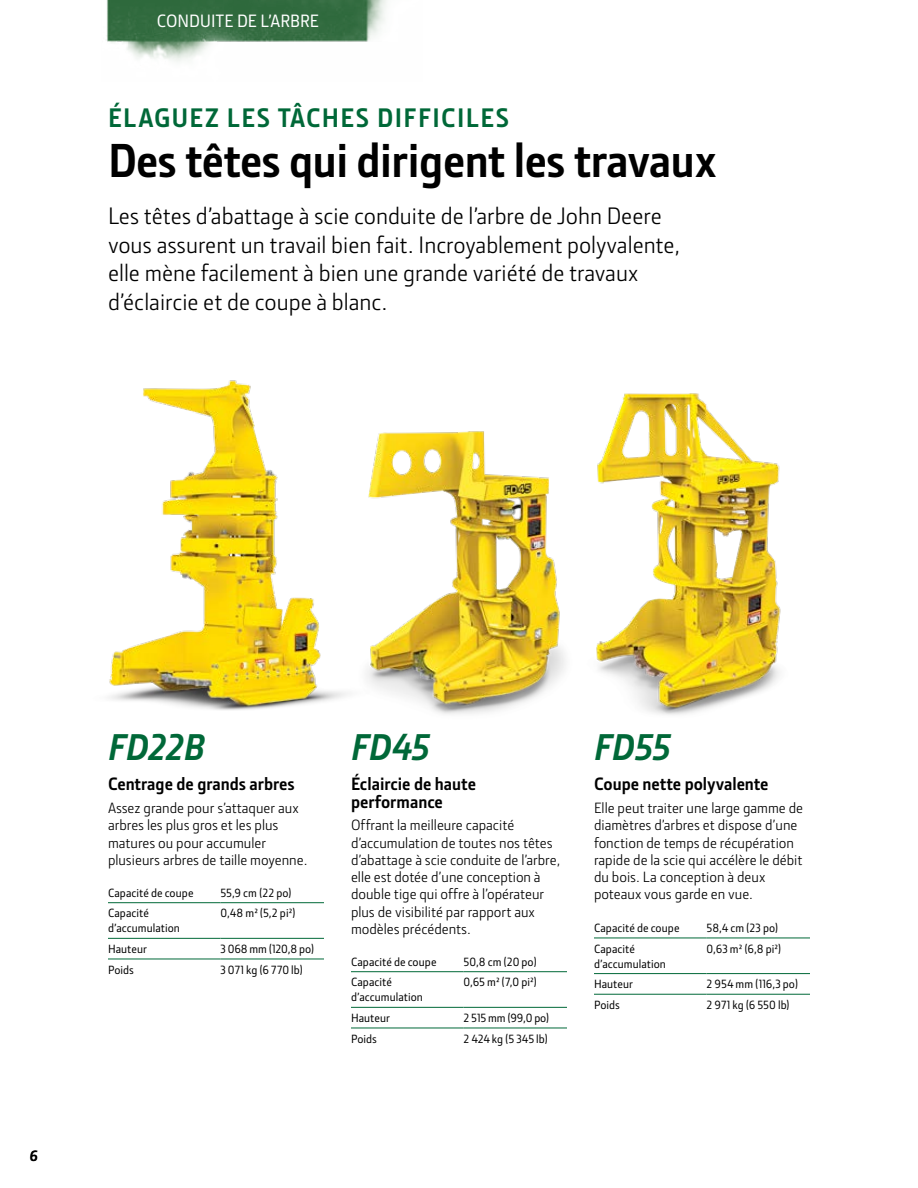
<style>
.page{position:relative;width:918px;height:1188px;background:#fff}
.page>*{position:absolute;margin:0;border:0;box-sizing:border-box;transform-origin:0 0}
.t1{font:700 48px "JD Sans Pro";letter-spacing:-.01em;color:#000}
.t2{font:italic 700 37.5px "JD Sans Pro";letter-spacing:-.005em;color:#006838}
.t3{font:700 27px "JD Sans Pro";letter-spacing:.05em;color:#006838}
.t4{font:24px/28.8px "JD Sans Pro";color:#000}
.t5{font:700 18px/17.2px "JD Sans Pro";color:#000}
.t6{font:500 18px "JD Sans Pro";color:#fff}
.t7{font:15px/17.2px "JD Sans Pro";color:#000}
.t8{font:500 15px "JD Sans Pro";color:#000}
.t9{font:500 12px/15px "JD Sans Pro";letter-spacing:.005em;color:#000}
</style>
<div class="page">
<img style="left:109px;top:380px;width:169px;height:330px">
<img style="left:278px;top:431px;width:250px;height:283px">
<img style="left:528px;top:393px;width:253px;height:322px">
<img style="left:106px;top:0;width:281px;height:62px">
<hr style="left:108px;top:902px;width:112px;height:1px;background:#006838">
<hr style="left:220px;top:902px;width:104px;height:1px;background:#006838">
<hr style="left:108px;top:938px;width:112px;height:1px;background:#006838">
<hr style="left:220px;top:938px;width:104px;height:1px;background:#006838">
<hr style="left:108px;top:959px;width:112px;height:1px;background:#006838">
<hr style="left:220px;top:959px;width:104px;height:1px;background:#006838">
<hr style="left:351px;top:971px;width:113px;height:1px;background:#006838">
<hr style="left:464px;top:971px;width:103px;height:1px;background:#006838">
<hr style="left:351px;top:1007px;width:113px;height:1px;background:#006838">
<hr style="left:464px;top:1007px;width:103px;height:1px;background:#006838">
<hr style="left:351px;top:1028px;width:113px;height:1px;background:#006838">
<hr style="left:464px;top:1028px;width:103px;height:1px;background:#006838">
<hr style="left:594px;top:938px;width:112px;height:1px;background:#006838">
<hr style="left:706px;top:938px;width:104px;height:1px;background:#006838">
<hr style="left:594px;top:973px;width:112px;height:1px;background:#006838">
<hr style="left:706px;top:973px;width:104px;height:1px;background:#006838">
<hr style="left:594px;top:994px;width:112px;height:1px;background:#006838">
<hr style="left:706px;top:994px;width:104px;height:1px;background:#006838">
<p class="t6" style="left:157px;top:9px;width:163px">CONDUITE DE L’ARBRE</p>
<h3 class="t3" style="left:108px;top:101px;width:403px">ÉLAGUEZ LES TÂCHES DIFFICILES</h3>
<h1 class="t1" style="left:108px;top:129px;width:611px">Des têtes qui dirigent les travaux</h1>
<h3 class="t4" style="left:108px;top:201px;width:574px">Les têtes d’abattage à scie conduite de l’arbre de John Deere vous assurent un travail bien fait. Incroyablement polyvalente, elle mène facilement à bien une grande variété de travaux d’éclaircie et de coupe à blanc.</h3>
<p class="t8" style="left:30px;top:1146px;width:10px">6</p>
<h2 class="t2" style="left:108px;top:722px;width:98px">FD22B</h2>
<p class="t5" style="left:108px;top:775px;width:188px">Centrage de grands arbres</p>
<p class="t7" style="left:108px;top:799px;width:201px">Assez grande pour s’attaquer aux arbres les plus gros et les plus matures ou pour accumuler plusieurs arbres de taille moyenne.</p>
<p class="t9" style="left:108px;top:885px;width:87px">Capacité de coupe</p>
<p class="t9" style="left:220px;top:885px;width:73px">55,9 cm (22 po)</p>
<p class="t9" style="left:108px;top:905px;width:73px">Capacité d’accumulation</p>
<p class="t9" style="left:220px;top:905px;width:77px">0,48 m² (5,2 pi²)</p>
<p class="t9" style="left:108px;top:941px;width:40px">Hauteur</p>
<p class="t9" style="left:220px;top:941px;width:95px">3 068 mm (120,8 po)</p>
<p class="t9" style="left:108px;top:962px;width:28px">Poids</p>
<p class="t9" style="left:220px;top:962px;width:84px">3 071 kg (6 770 lb)</p>
<h2 class="t2" style="left:351px;top:722px;width:80px">FD45</h2>
<p class="t5" style="left:351px;top:775px;width:127px">Éclaircie de haute performance</p>
<p class="t7" style="left:351px;top:816px;width:211px">Offrant la meilleure capacité d’accumulation de toutes nos têtes d’abattage à scie conduite de l’arbre, elle est dotée d’une conception à double tige qui offre à l’opérateur plus de visibilité par rapport aux modèles précédents.</p>
<p class="t9" style="left:351px;top:954px;width:87px">Capacité de coupe</p>
<p class="t9" style="left:464px;top:954px;width:75px">50,8 cm (20 po)</p>
<p class="t9" style="left:351px;top:974px;width:73px">Capacité d’accumulation</p>
<p class="t9" style="left:464px;top:974px;width:75px">0,65 m² (7,0 pi²)</p>
<p class="t9" style="left:351px;top:1010px;width:40px">Hauteur</p>
<p class="t9" style="left:464px;top:1010px;width:88px">2 515 mm (99,0 po)</p>
<p class="t9" style="left:351px;top:1031px;width:28px">Poids</p>
<p class="t9" style="left:464px;top:1031px;width:86px">2 424 kg (5 345 lb)</p>
<h2 class="t2" style="left:594px;top:722px;width:78px">FD55</h2>
<p class="t5" style="left:594px;top:775px;width:176px">Coupe nette polyvalente</p>
<p class="t7" style="left:594px;top:799px;width:211px">Elle peut traiter une large gamme de diamètres d’arbres et dispose d’une fonction de temps de récupération rapide de la scie qui accélère le débit du bois. La conception à deux poteaux vous garde en vue.</p>
<p class="t9" style="left:594px;top:920px;width:87px">Capacité de coupe</p>
<p class="t9" style="left:706px;top:920px;width:73px">58,4 cm (23 po)</p>
<p class="t9" style="left:594px;top:941px;width:73px">Capacité d’accumulation</p>
<p class="t9" style="left:706px;top:941px;width:76px">0,63 m² (6,8 pi²)</p>
<p class="t9" style="left:594px;top:976px;width:40px">Hauteur</p>
<p class="t9" style="left:706px;top:976px;width:93px">2 954 mm (116,3 po)</p>
<p class="t9" style="left:594px;top:997px;width:28px">Poids</p>
<p class="t9" style="left:706px;top:997px;width:85px">2 971 kg (6 550 lb)</p>
</div>
